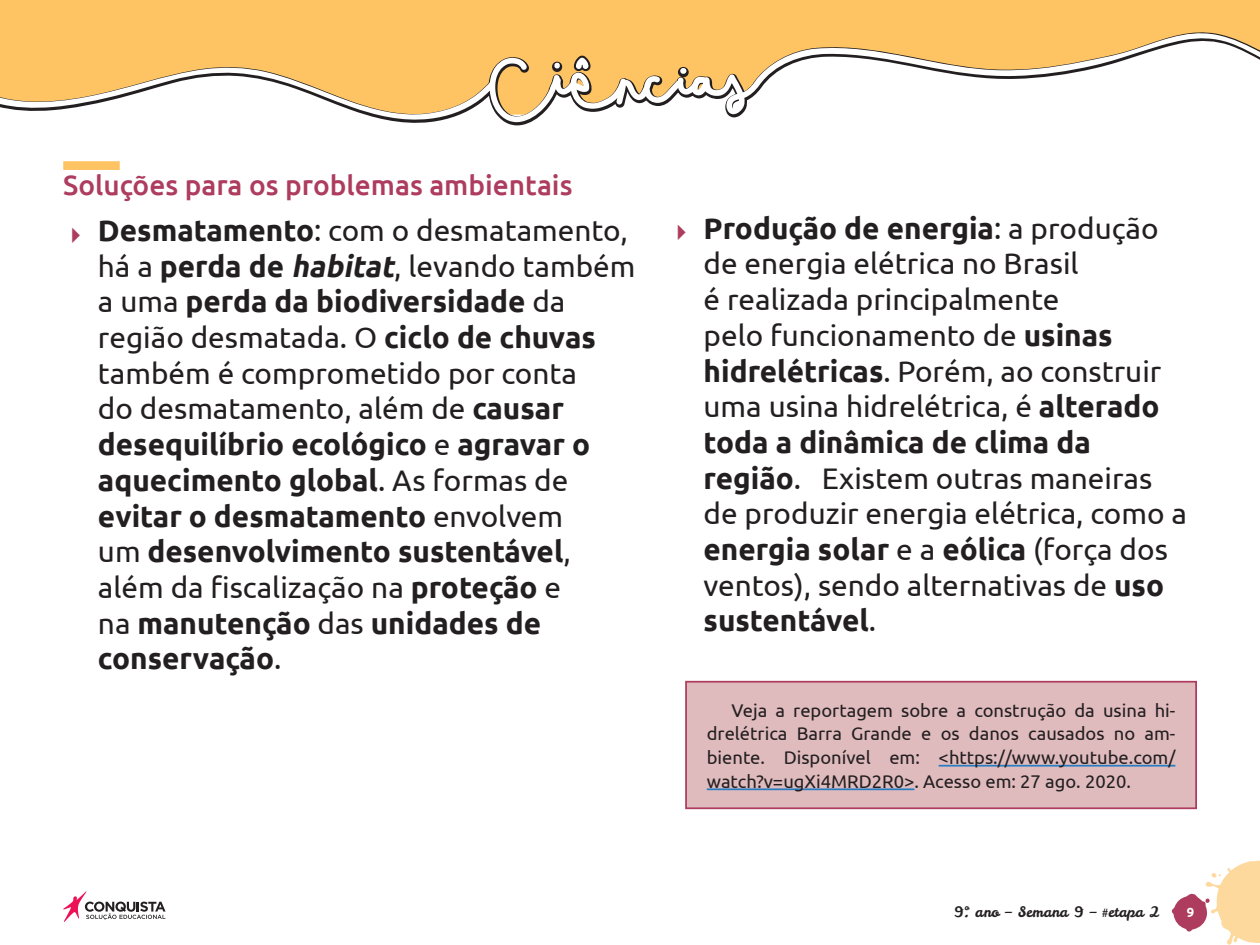
<style>
.page{position:relative;width:1260px;height:945px;background:#fff}
.page>*{position:absolute;margin:0;border:0;box-sizing:border-box;transform-origin:0 0}
.t1{font:700 29.75px/35.7px "Ubuntu";color:#231f20}
.t2{font:29.75px/35.7px "Ubuntu";color:#231f20}
._03_Peso_3{font:500 28px "Ubuntu";color:#ad3c5e}
._02_Box_-_Texto{font:18.38px/23.6px "Ubuntu";color:#231f20;text-align:justify}
.t3{font:14.35px "Leckerli One";color:#231f20}
.t4{font:700 13.12px "Ubuntu";color:#fff}
.s1{font-weight:400}
.s2{font-style:italic}
.s3{font-weight:700}
</style>
<div class="page">
<svg style="left:1172px;top:861px;width:88px;height:84px"></svg>
<svg style="left:63px;top:891px;width:103px;height:31px"></svg>
<div style="left:0;top:0;width:1260px;height:28px;background:#fec463"></div>
<svg style="left:0;top:28px;width:1260px;height:98px"></svg>
<svg style="left:0;top:29px;width:1260px;height:93px;fill:#fec463"></svg>
<svg style="left:574px;top:55px;width:18px;height:18px"></svg>
<div style="left:63px;top:161px;width:57px;height:9px;background:#fec463"></div>
<div style="left:686px;top:682px;width:510px;height:126px;background:#e0bbbe"></div>
<hr style="left:939px;top:765px;width:236px;height:2px;background:#277dc1">
<hr style="left:707px;top:788px;width:207px;height:2px;background:#277dc1">
<div style="left:685px;top:681px;width:512px;height:128px;border:2px solid #ad3c5e"></div>
<p class="_03_Peso_3" style="left:63px;top:168px;width:511px">Soluções para os problemas ambientais</p>
<p class="t1" style="left:98px;top:212px;width:539px">Desmatamento<span class="s1">: com o desmatamento, há a</span> perda de <span class="s2">habitat</span><span class="s1">, levando também a uma</span> perda da biodiversidade <span class="s1">da região desmatada. O</span> ciclo de chuvas <span class="s1">também é comprometido por conta<br>do desmatamento, além de</span> causar desequilíbrio ecológico <span class="s1">e</span> agravar o aquecimento global<span class="s1">. As formas de </span>evitar o desmatamento <span class="s1">envolvem<br>um</span> desenvolvimento sustentável<span class="s1">, além da fiscalização na</span> proteção <span class="s1">e<br>na</span> manutenção <span class="s1">das</span> unidades de conservação<span class="s1">.</span></p>
<p class="t2" style="left:704px;top:209px;width:485px"><span class="s3">Produção de energia</span>: a produção de energia elétrica no Brasil<br>é realizada principalmente<br>pelo funcionamento de <span class="s3">usinas hidrelétricas</span>. Porém, ao construir uma usina hidrelétrica, é <span class="s3">alterado toda a dinâmica de clima da região</span>. Existem outras maneiras de produzir energia elétrica, como a <span class="s3">energia solar</span> e a <span class="s3">eólica</span> (força dos ventos), sendo alternativas de <span class="s3">uso sustentável</span>.</p>
<p class="_02_Box_-_Texto" style="left:707px;top:698px;width:470px;text-indent:25px">Veja a reportagem sobre a construção da usina hi&shy;drelétrica Barra Grande e os danos causados no am&shy;biente. Disponível em: &lt;https://www.youtube.com/ watch?v=ugXi4MRD2R0&gt;. Acesso em: 27 ago. 2020.</p>
<p class="t3" style="left:954px;top:903px;width:207px">9º. ano – Semana 9 – #etapa 2</p>
<p class="t4" style="left:1187px;top:905px;width:9px">9</p>
</div>
